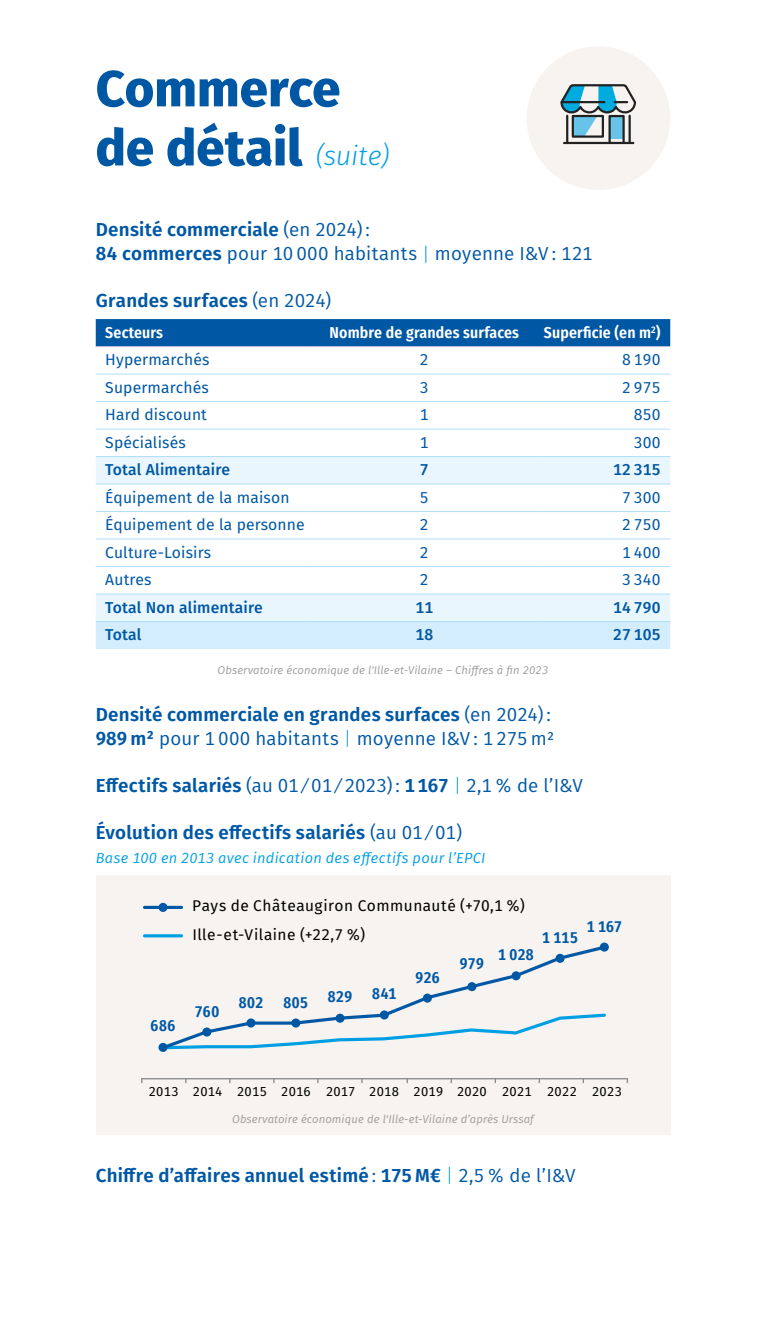
<style>
.page{position:relative;width:766px;height:1340px;background:#fff}
.page>*{position:absolute;margin:0;border:0;box-sizing:border-box;transform-origin:0 0}
.t1{font:800 50.62px/59.2px "Fira Sans";color:#0058a5}
.t2{font:18.9px/23.6px "Fira Sans";letter-spacing:.01em;color:#0058a5}
.t3{font:600 18.9px "Fira Sans";letter-spacing:.015em;color:#0058a5}
.t4{font:15.75px "Fira Sans";letter-spacing:.01em;color:#0058a5}
.t5{font:500 15.75px "Fira Sans";letter-spacing:.01em;color:#0058a5}
.t6{font:600 15.75px "Fira Sans Condensed";letter-spacing:.01em;color:#fff}
.t7{font:15.53px/28.3px "Fira Sans";letter-spacing:.035em;color:#010202}
.t8{font:600 15.53px "Fira Sans Condensed";letter-spacing:.025em;color:#0058a5}
.t9{font:italic 14.62px "Fira Sans";letter-spacing:.025em;color:#009fe3}
.t10{font:13.05px "Fira Sans";letter-spacing:.02em;color:#010202}
.t11{font:italic 11.25px "Fira Sans";letter-spacing:.01em;color:#9d9d9c}
.s1{font-weight:300;font-style:italic;font-size:27px;color:#009fe3}
.s2{font-weight:600}
.s3{font-weight:300;color:#009fe3}
.s4{font-weight:400}
</style>
<div class="page">
<div style="left:526px;top:46px;width:144px;height:144px;background:#f7f3f0;border-radius:50%"></div>
<div style="left:96px;top:874px;width:574px;height:260px;background:#f7f3f0"></div>
<svg style="left:167px;top:947px;width:439px;height:102px"></svg>
<hr style="left:141px;top:1078px;width:486px;height:1px;background:#888989">
<div style="left:202px;top:1027px;width:9px;height:9px;background:#0058a5;border-radius:50%"></div>
<div style="left:246px;top:1018px;width:9px;height:9px;background:#0058a5;border-radius:50%"></div>
<div style="left:291px;top:1018px;width:9px;height:9px;background:#0058a5;border-radius:50%"></div>
<div style="left:335px;top:1013px;width:9px;height:9px;background:#0058a5;border-radius:50%"></div>
<div style="left:379px;top:1010px;width:10px;height:9px;background:#0058a5;border-radius:50%"></div>
<div style="left:423px;top:993px;width:9px;height:9px;background:#0058a5;border-radius:50%"></div>
<div style="left:467px;top:982px;width:9px;height:9px;background:#0058a5;border-radius:50%"></div>
<div style="left:511px;top:971px;width:9px;height:9px;background:#0058a5;border-radius:50%"></div>
<div style="left:555px;top:953px;width:9px;height:9px;background:#0058a5;border-radius:50%"></div>
<div style="left:599px;top:942px;width:9px;height:9px;background:#0058a5;border-radius:50%"></div>
<svg style="left:143px;top:905px;width:40px;height:4px"></svg>
<hr style="left:143px;top:934px;width:40px;height:3px;background:#009fe3;border-radius:2px">
<div style="left:158px;top:902px;width:9px;height:9px;background:#0058a5;border-radius:50%"></div>
<div style="left:158px;top:1042px;width:9px;height:9px;background:#0058a5;border-radius:50%"></div>
<div style="left:96px;top:319px;width:574px;height:27px;background:#0058a5"></div>
<svg style="left:96px;top:457px;width:574px;height:164px"></svg>
<div style="left:96px;top:622px;width:574px;height:27px;background:#d4edfc"></div>
<hr style="left:96px;top:346px;width:215px;height:1px;background:#b5bee2">
<hr style="left:311px;top:346px;width:226px;height:1px;background:#b5bee2">
<hr style="left:537px;top:346px;width:133px;height:1px;background:#b5bee2">
<hr style="left:96px;top:374px;width:215px;height:1px;background:#afdff9">
<hr style="left:311px;top:374px;width:226px;height:1px;background:#afdff9">
<hr style="left:537px;top:374px;width:133px;height:1px;background:#afdff9">
<hr style="left:96px;top:401px;width:215px;height:1px;background:#afdff9">
<hr style="left:311px;top:401px;width:226px;height:1px;background:#afdff9">
<hr style="left:537px;top:401px;width:133px;height:1px;background:#afdff9">
<hr style="left:96px;top:428px;width:215px;height:1px;background:#afdff9">
<hr style="left:311px;top:428px;width:226px;height:1px;background:#afdff9">
<hr style="left:537px;top:428px;width:133px;height:1px;background:#afdff9">
<hr style="left:96px;top:456px;width:215px;height:1px;background:#afdff9">
<hr style="left:311px;top:456px;width:226px;height:1px;background:#afdff9">
<hr style="left:537px;top:456px;width:133px;height:1px;background:#afdff9">
<hr style="left:96px;top:483px;width:215px;height:1px;background:#afdff9">
<hr style="left:311px;top:483px;width:226px;height:1px;background:#afdff9">
<hr style="left:537px;top:483px;width:133px;height:1px;background:#afdff9">
<hr style="left:96px;top:511px;width:215px;height:1px;background:#afdff9">
<hr style="left:311px;top:511px;width:226px;height:1px;background:#afdff9">
<hr style="left:537px;top:511px;width:133px;height:1px;background:#afdff9">
<hr style="left:96px;top:538px;width:215px;height:1px;background:#afdff9">
<hr style="left:311px;top:538px;width:226px;height:1px;background:#afdff9">
<hr style="left:537px;top:538px;width:133px;height:1px;background:#afdff9">
<hr style="left:96px;top:566px;width:215px;height:1px;background:#afdff9">
<hr style="left:311px;top:566px;width:226px;height:1px;background:#afdff9">
<hr style="left:537px;top:566px;width:133px;height:1px;background:#afdff9">
<hr style="left:96px;top:593px;width:215px;height:1px;background:#afdff9">
<hr style="left:311px;top:593px;width:226px;height:1px;background:#afdff9">
<hr style="left:537px;top:593px;width:133px;height:1px;background:#afdff9">
<hr style="left:96px;top:621px;width:215px;height:1px;background:#afdff9">
<hr style="left:311px;top:621px;width:226px;height:1px;background:#afdff9">
<hr style="left:537px;top:621px;width:133px;height:1px;background:#afdff9">
<div style="left:609px;top:116px;width:14px;height:22px;background:#67c4e8"></div>
<hr style="left:566px;top:116px;width:2px;height:27px;background:#222">
<hr style="left:628px;top:116px;width:2px;height:27px;background:#222">
<hr style="left:564px;top:142px;width:69px;height:2px;background:#222">
<div style="left:608px;top:115px;width:16px;height:29px;border:2px solid #222"></div>
<svg style="left:560px;top:84px;width:76px;height:53px"></svg>
<h1 class="t1" style="left:96px;top:55px;width:295px">Commerce de détail <span class="s1">(suite)</span></h1>
<p class="t2" style="left:96px;top:217px;width:498px"><span class="s2">Densité commerciale</span> (en 2024) :<br><span class="s2">84 commerces</span> pour 10 000 habitants <span class="s3">|</span> moyenne I&amp;V : 121</p>
<p class="t3" style="left:96px;top:285px;width:237px">Grandes surfaces <span class="s4">(en 2024)</span></p>
<p class="t6" style="left:105px;top:319px;width:59px">Secteurs</p>
<p class="t6" style="left:329px;top:319px;width:191px">Nombre de grandes surfaces</p>
<p class="t6" style="left:543px;top:319px;width:118px">Superficie (en m<sup>2</sup>)</p>
<p class="t4" style="left:105px;top:348px;width:106px">Hypermarchés</p>
<p class="t4" style="left:420px;top:348px;width:10px">2</p>
<p class="t4" style="left:622px;top:348px;width:40px">8 190</p>
<p class="t4" style="left:105px;top:375px;width:105px">Supermarchés</p>
<p class="t4" style="left:420px;top:375px;width:10px">3</p>
<p class="t4" style="left:622px;top:375px;width:40px">2 975</p>
<p class="t4" style="left:105px;top:403px;width:103px">Hard discount</p>
<p class="t4" style="left:420px;top:403px;width:10px">1</p>
<p class="t4" style="left:633px;top:403px;width:28px">850</p>
<p class="t4" style="left:105px;top:430px;width:82px">Spécialisés</p>
<p class="t4" style="left:420px;top:430px;width:10px">1</p>
<p class="t4" style="left:633px;top:430px;width:28px">300</p>
<p class="t5" style="left:105px;top:457px;width:126px">Total Alimentaire</p>
<p class="t5" style="left:420px;top:457px;width:10px">7</p>
<p class="t5" style="left:613px;top:457px;width:49px">12 315</p>
<p class="t4" style="left:105px;top:485px;width:186px">Équipement de la maison</p>
<p class="t4" style="left:420px;top:485px;width:10px">5</p>
<p class="t4" style="left:622px;top:485px;width:40px">7 300</p>
<p class="t4" style="left:105px;top:513px;width:201px">Équipement de la personne</p>
<p class="t4" style="left:420px;top:513px;width:10px">2</p>
<p class="t4" style="left:622px;top:513px;width:40px">2 750</p>
<p class="t4" style="left:105px;top:540px;width:107px">Culture-Loisirs</p>
<p class="t4" style="left:420px;top:540px;width:10px">2</p>
<p class="t4" style="left:622px;top:540px;width:40px">1 400</p>
<p class="t4" style="left:105px;top:568px;width:48px">Autres</p>
<p class="t4" style="left:420px;top:568px;width:10px">2</p>
<p class="t4" style="left:622px;top:568px;width:40px">3 340</p>
<p class="t5" style="left:105px;top:595px;width:159px">Total Non alimentaire</p>
<p class="t5" style="left:415px;top:595px;width:19px">11</p>
<p class="t5" style="left:613px;top:595px;width:49px">14 790</p>
<p class="t5" style="left:105px;top:622px;width:38px">Total</p>
<p class="t5" style="left:415px;top:622px;width:19px">18</p>
<p class="t5" style="left:613px;top:622px;width:49px">27 105</p>
<p class="t11" style="left:217px;top:661px;width:332px">Observatoire économique de l'Ille-et-Vilaine – Chiffres à fin 2023</p>
<p class="t2" style="left:96px;top:702px;width:460px"><span class="s2">Densité commerciale en grandes surfaces</span> (en 2024) :<br><span class="s2">989 m²</span> pour 1 000 habitants <span class="s3">|</span> moyenne I&amp;V : 1 275 m2</p>
<p class="t2" style="left:96px;top:773px;width:488px"><span class="s2">Effectifs salariés</span> (au 01 ⁄ 01 ⁄ 2023) : <span class="s2">1167</span> <span class="s3">|</span> 2,1 % de l’I&amp;V</p>
<p class="t3" style="left:96px;top:817px;width:368px">Évolution des effectifs salariés <span class="s4">(au 01 ⁄ 01)</span></p>
<p class="t9" style="left:96px;top:846px;width:391px">Base 100 en 2013 avec indication des effectifs pour l’EPCI</p>
<p class="t8" style="left:151px;top:1013px;width:26px">686</p>
<p class="t7" style="left:192px;top:891px;width:334px">Pays de Châteaugiron Communauté (+70,1 %)<br>Ille-et-Vilaine (+22,7 %)</p>
<p class="t8" style="left:195px;top:998px;width:26px">760</p>
<p class="t8" style="left:239px;top:989px;width:26px">802</p>
<p class="t8" style="left:283px;top:989px;width:26px">805</p>
<p class="t8" style="left:328px;top:984px;width:26px">829</p>
<p class="t8" style="left:372px;top:981px;width:26px">841</p>
<p class="t8" style="left:415px;top:964px;width:26px">926</p>
<p class="t8" style="left:459px;top:951px;width:26px">979</p>
<p class="t8" style="left:498px;top:942px;width:37px">1 028</p>
<p class="t8" style="left:542px;top:925px;width:37px">1 115</p>
<p class="t8" style="left:586px;top:914px;width:37px">1 167</p>
<p class="t10" style="left:149px;top:1081px;width:474px">2013 2014 2015 2016 2017 2018 2019 2020 2021 2022 2023</p>
<p class="t11" style="left:232px;top:1110px;width:303px">Observatoire économique de l'Ille-et-Vilaine d’après Urssaf</p>
<p class="t3" style="left:96px;top:1159px;width:481px">Chiffre d’affaires annuel estimé <span class="s4">:</span> 175 M€ <span class="s3">|</span> <span class="s4">2,5 % de l’I&amp;V</span></p>
</div>
